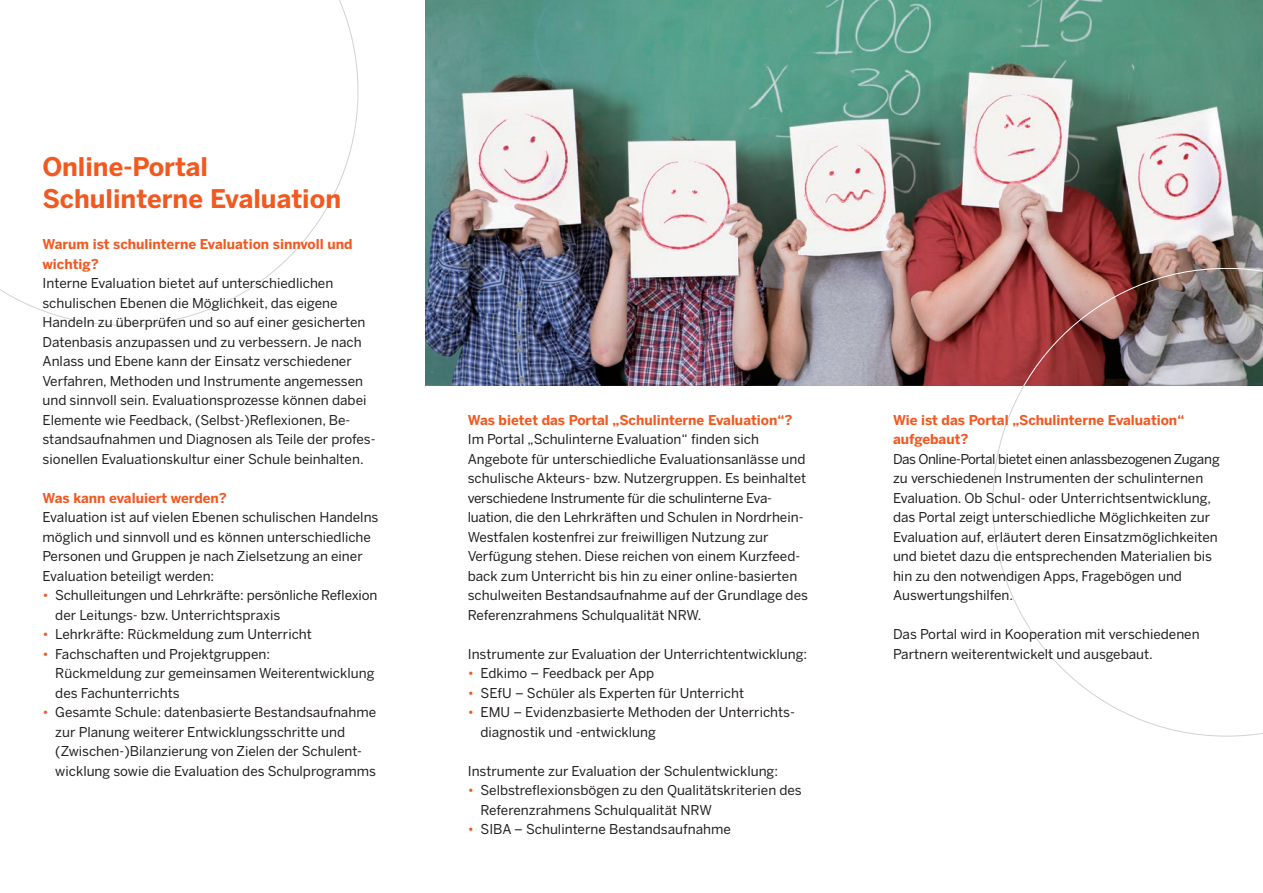
<style>
.page{position:relative;width:1263px;height:893px;background:#fff}
.page>*{position:absolute;margin:0;border:0;box-sizing:border-box;transform-origin:0 0}
._1_Head_Bold_17_21{font:700 25.5px/31.5px "Benton Sans";color:#f15921}
._3_Copy{font:13.5px/19.5px "Benton Sans";color:#231f20}
._3_Copy_fett_Benton{font:700 13.5px/19.5px "Benton Sans";color:#f15921}
.s1{color:#f15921}
</style>
<div class="page">
<svg style="left:992px;top:386px;width:271px;height:350px"></svg>
<svg style="left:0;top:0;width:358px;height:326px"></svg>
<img style="left:425px;top:0;width:838px;height:386px">
<img style="left:1012px;top:268px;width:251px;height:118px">
<p class="_1_Head_Bold_17_21" style="left:43px;top:152px;width:300px">Online-Portal<br>Schulinterne Evaluation</p>
<p class="_3_Copy_fett_Benton" style="left:43px;top:235px;width:311px">Warum ist schulinterne Evaluation sinnvoll und wichtig?</p>
<p class="_3_Copy" style="left:43px;top:274px;width:335px">Interne Evaluation bietet auf unterschiedlichen schulischen Ebenen die Möglichkeit, das eigene Handeln zu überprüfen und so auf einer gesicherten Datenbasis anzupassen und zu verbessern. Je nach Anlass und Ebene kann der Einsatz verschiedener Verfahren, Methoden und Instrumente angemessen und sinnvoll sein. Evaluationsprozesse können dabei Elemente wie Feedback, (Selbst-)Reflexionen, Be&shy;standsaufnahmen und Diagnosen als Teile der profes&shy;sionellen Evaluationskultur einer Schule beinhalten.</p>
<p class="_3_Copy_fett_Benton" style="left:43px;top:488px;width:186px">Was kann evaluiert werden?</p>
<p class="_3_Copy" style="left:43px;top:508px;width:337px">Evaluation ist auf vielen Ebenen schulischen Handelns möglich und sinnvoll und es können unterschiedliche Personen und Gruppen je nach Zielsetzung an einer Evaluation beteiligt werden:</p>
<p class="_3_Copy" style="left:55px;top:586px;width:324px;text-indent:-13px"><span class="s1">•</span> Schulleitungen und Lehrkräfte: persönliche Reflexion der Leitungs- bzw. Unterrichtspraxis</p>
<p class="_3_Copy" style="left:43px;top:625px;width:271px"><span class="s1">•</span> Lehrkräfte: Rückmeldung zum Unterricht</p>
<p class="_3_Copy" style="left:55px;top:644px;width:321px;text-indent:-13px"><span class="s1">•</span> Fachschaften und Projektgruppen:<br>Rückmeldung zur gemeinsamen Weiterentwicklung des Fachunterrichts</p>
<p class="_3_Copy" style="left:55px;top:703px;width:322px;text-indent:-13px"><span class="s1">•</span> Gesamte Schule: datenbasierte Bestandsaufnahme zur Planung weiterer Entwicklungsschritte und (Zwischen-)Bilanzierung von Zielen der Schulent&shy;wicklung sowie die Evaluation des Schulprogramms</p>
<p class="_3_Copy_fett_Benton" style="left:468px;top:410px;width:326px">Was bietet das Portal „Schulinterne Evaluation“?</p>
<p class="_3_Copy" style="left:468px;top:430px;width:342px">Im Portal „Schulinterne Evaluation“ finden sich Angebote für unterschiedliche Evaluationsanlässe und schulische Akteurs- bzw. Nutzergruppen. Es beinhaltet verschiedene Instrumente für die schulinterne Eva&shy;luation, die den Lehrkräften und Schulen in Nordrhein-Westfalen kostenfrei zur freiwilligen Nutzung zur Verfügung stehen. Diese reichen von einem Kurzfeed&shy;back zum Unterricht bis hin zu einer online-basierten schulweiten Bestandsaufnahme auf der Grundlage des Referenzrahmens Schulqualität NRW.</p>
<p class="_3_Copy" style="left:468px;top:644px;width:341px">Instrumente zur Evaluation der Unterrichtentwicklung:</p>
<p class="_3_Copy" style="left:468px;top:664px;width:188px"><span class="s1">•</span> Edkimo – Feedback per App</p>
<p class="_3_Copy" style="left:468px;top:683px;width:278px"><span class="s1">•</span> SEfU – Schüler als Experten für Unterricht</p>
<p class="_3_Copy" style="left:480px;top:703px;width:314px;text-indent:-13px"><span class="s1">•</span> EMU – Evidenzbasierte Methoden der Unterrichts&shy;diagnostik und -entwicklung</p>
<p class="_3_Copy" style="left:468px;top:761px;width:312px">Instrumente zur Evaluation der Schulentwicklung:</p>
<p class="_3_Copy" style="left:480px;top:781px;width:323px;text-indent:-13px"><span class="s1">•</span> Selbstreflexionsbögen zu den Qualitätskriterien des<br>Referenzrahmens Schulqualität NRW</p>
<p class="_3_Copy" style="left:468px;top:820px;width:265px"><span class="s1">•</span> SIBA – Schulinterne Bestandsaufnahme</p>
<p class="_3_Copy_fett_Benton" style="left:893px;top:410px;width:293px">Wie ist das Portal „Schulinterne Evaluation“ aufgebaut?</p>
<p class="_3_Copy" style="left:893px;top:449px;width:328px">Das Online-Portal bietet einen anlassbezogenen Zugang zu verschiedenen Instrumenten der schulinternen Evaluation. Ob Schul- oder Unterrichtsentwicklung, das Portal zeigt unterschiedliche Möglichkeiten zur Evaluation auf, erläutert deren Einsatzmöglichkeiten und bietet dazu die entsprechenden Materialien bis hin zu den notwendigen Apps, Fragebögen und Auswertungshilfen.</p>
<p class="_3_Copy" style="left:893px;top:625px;width:308px">Das Portal wird in Kooperation mit verschiedenen<br>Partnern weiterentwickelt und ausgebaut.</p>
</div>
